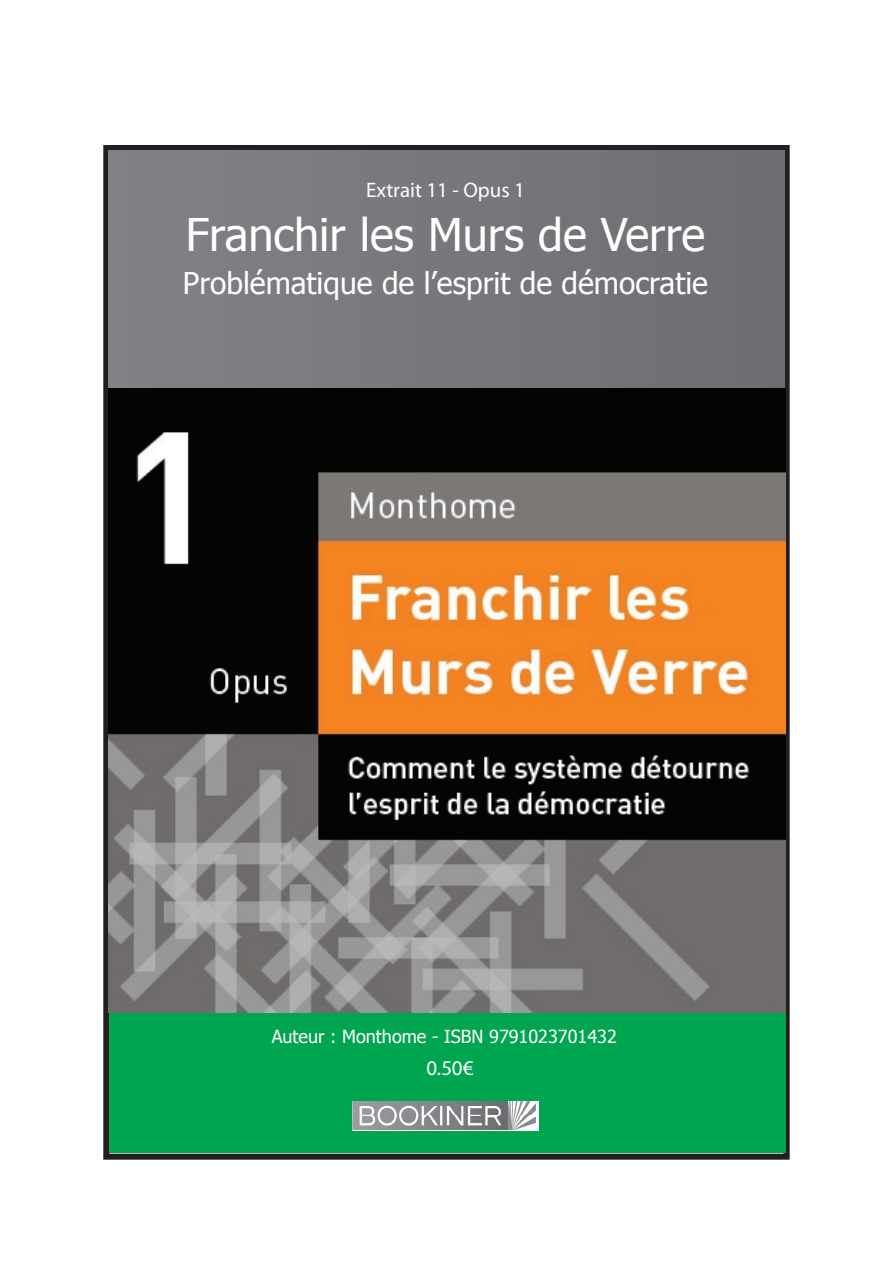
<style>
.page{position:relative;width:893px;height:1263px;background:#fff}
.page>*{position:absolute;margin:0;border:0;box-sizing:border-box;transform-origin:0 0}
.t1{font:45px "Tahoma";color:#fff}
.t2{font:30px "Tahoma";color:#fff}
.t3{font:21px "Myriad Pro";color:#fff}
.t4{font:18px "Tahoma";color:#fff}
</style>
<div class="page">
<div style="left:103px;top:145px;width:687px;height:1015px;border:6px solid #231f20"></div>
<div style="left:108px;top:151px;width:676px;height:240px;background:#76787b"></div>
<div style="left:109px;top:1012px;width:676px;height:141px;background:#00a54f"></div>
<img style="left:352px;top:1101px;width:187px;height:30px">
<img style="left:108px;top:388px;width:677px;height:624px">
<p class="t3" style="left:366px;top:177px;width:160px">Extrait 11 - Opus 1</p>
<h1 class="t1" style="left:186px;top:205px;width:521px">Franchir les Murs de Verre</h1>
<p class="t2" style="left:183px;top:263px;width:527px">Problématique de l’esprit de démocratie</p>
<p class="t4" style="left:272px;top:1024px;width:347px">Auteur : Monthome - ISBN 9791023701432</p>
<p class="t3" style="left:426px;top:1055px;width:49px">0.50€</p>
</div>
